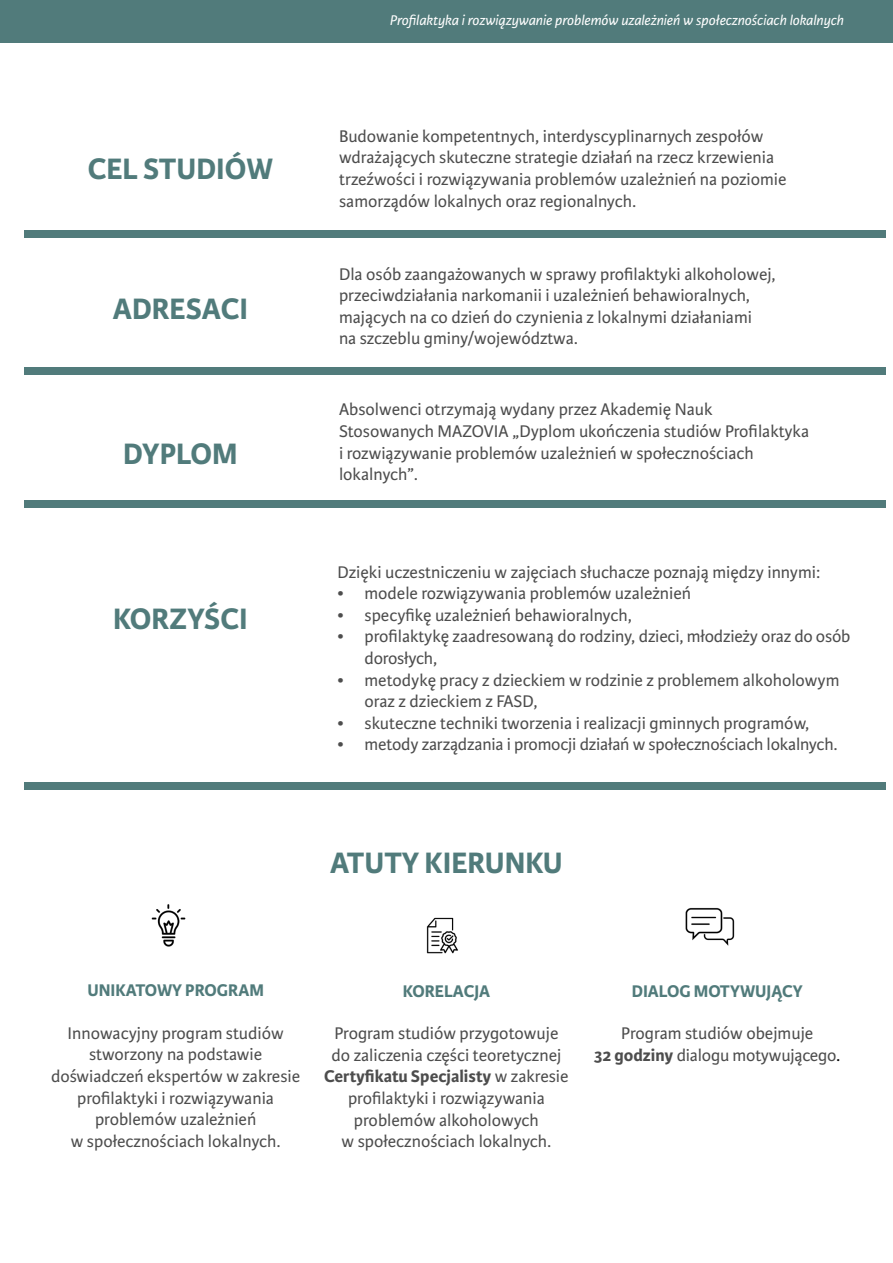
<style>
.page{position:relative;width:893px;height:1263px;background:#fff}
.page>*{position:absolute;margin:0;border:0;box-sizing:border-box;transform-origin:0 0}
.t1{font:700 31.5px "Karmina Sans";color:#517b7b}
.t2{font:18px/21.6px "Karmina Sans";color:#4d4d4d}
.t3{font:700 18px "Karmina Sans";color:#517b7b}
.t4{font:italic 15px "Karmina Sans";color:#fff}
.s1{font-weight:700}
.s2{color:#000}
</style>
<div class="page">
<div style="left:0;top:0;width:893px;height:43px;background:#517b7b"></div>
<div style="left:24px;top:231px;width:861px;height:7px;background:#517b7b"></div>
<div style="left:24px;top:367px;width:861px;height:8px;background:#517b7b"></div>
<div style="left:24px;top:500px;width:861px;height:8px;background:#517b7b"></div>
<div style="left:24px;top:782px;width:861px;height:8px;background:#517b7b"></div>
<img style="left:151px;top:904px;width:35px;height:43px">
<img style="left:685px;top:907px;width:50px;height:39px">
<img style="left:426px;top:917px;width:32px;height:37px">
<p class="t1" style="left:88px;top:151px;width:187px">CEL STUDIÓW</p>
<p class="t1" style="left:113px;top:291px;width:137px">ADRESACI</p>
<p class="t1" style="left:123px;top:435px;width:116px">DYPLOM</p>
<p class="t1" style="left:113px;top:601px;width:136px">KORZYŚCI</p>
<p class="t4" style="left:390px;top:12px;width:456px">Profilaktyka i rozwiązywanie problemów uzależnień w społecznościach lokalnych</p>
<p class="t2" style="left:339px;top:126px;width:449px">Budowanie kompetentnych, interdyscyplinarnych zespołów wdrażających skuteczne strategie działań na rzecz krzewienia trzeźwości i rozwiązywania problemów uzależnień na poziomie samorządów lokalnych oraz regionalnych.</p>
<p class="t2" style="left:339px;top:263px;width:438px">Dla osób zaangażowanych w sprawy profilaktyki alkoholowej, przeciwdziałania narkomanii i uzależnień behawioralnych, mających na co dzień do czynienia z lokalnymi działaniami<br>na szczeblu gminy/województwa.</p>
<p class="t2" style="left:339px;top:399px;width:472px">Absolwenci otrzymają wydany przez Akademię Nauk Stosowanych MAZOVIA „Dyplom ukończenia studiów Profilaktyka i rozwiązywanie problemów uzależnień w społecznościach lokalnych”.</p>
<p class="t2" style="left:338px;top:561px;width:484px">Dzięki uczestniczeniu w zajęciach słuchacze poznają między innymi:</p>
<p class="t2" style="left:338px;top:583px;width:355px">• modele rozwiązywania problemów uzależnień</p>
<p class="t2" style="left:338px;top:604px;width:296px">• specyfikę uzależnień behawioralnych,</p>
<p class="t2" style="left:364px;top:626px;width:487px;text-indent:-27px">• profilaktykę zaadresowaną do rodziny, dzieci, młodzieży oraz do osób dorosłych,</p>
<p class="t2" style="left:364px;top:669px;width:476px;text-indent:-27px">• metodykę pracy z dzieckiem w rodzinie z problemem alkoholowym oraz z dzieckiem z FASD,</p>
<p class="t2" style="left:338px;top:712px;width:474px">• skuteczne techniki tworzenia i realizacji gminnych programów,</p>
<p class="t2" style="left:338px;top:734px;width:502px">• metody zarządzania i promocji działań w społecznościach lokalnych.</p>
<p class="t1" style="left:330px;top:845px;width:234px">ATUTY KIERUNKU</p>
<p class="t3" style="left:87px;top:980px;width:178px">UNIKATOWY PROGRAM</p>
<p class="t2" style="left:51px;top:1022px;width:251px;text-align:center">Innowacyjny program studiów stworzony na podstawie doświadczeń ekspertów w zakresie profilaktyki i rozwiązywania problemów uzależnień<br>w społecznościach lokalnych.</p>
<p class="t3" style="left:403px;top:980px;width:89px">KORELACJA</p>
<p class="t2" style="left:324px;top:1023px;width:246px;text-align:center">Program studiów przygotowuje do zaliczenia części teoretycznej<br><span class="s1">Certyfikatu Specjalisty</span> w zakresie profilaktyki i rozwiązywania problemów alkoholowych<br>w społecznościach lokalnych.</p>
<p class="t3" style="left:632px;top:980px;width:173px">DIALOG MOTYWUJĄCY</p>
<p class="t2" style="left:594px;top:1023px;width:248px;text-align:center">Program studiów obejmuje<br><span class="s1">32 godziny</span> dialogu motywującego<span class="s2">.</span></p>
</div>
